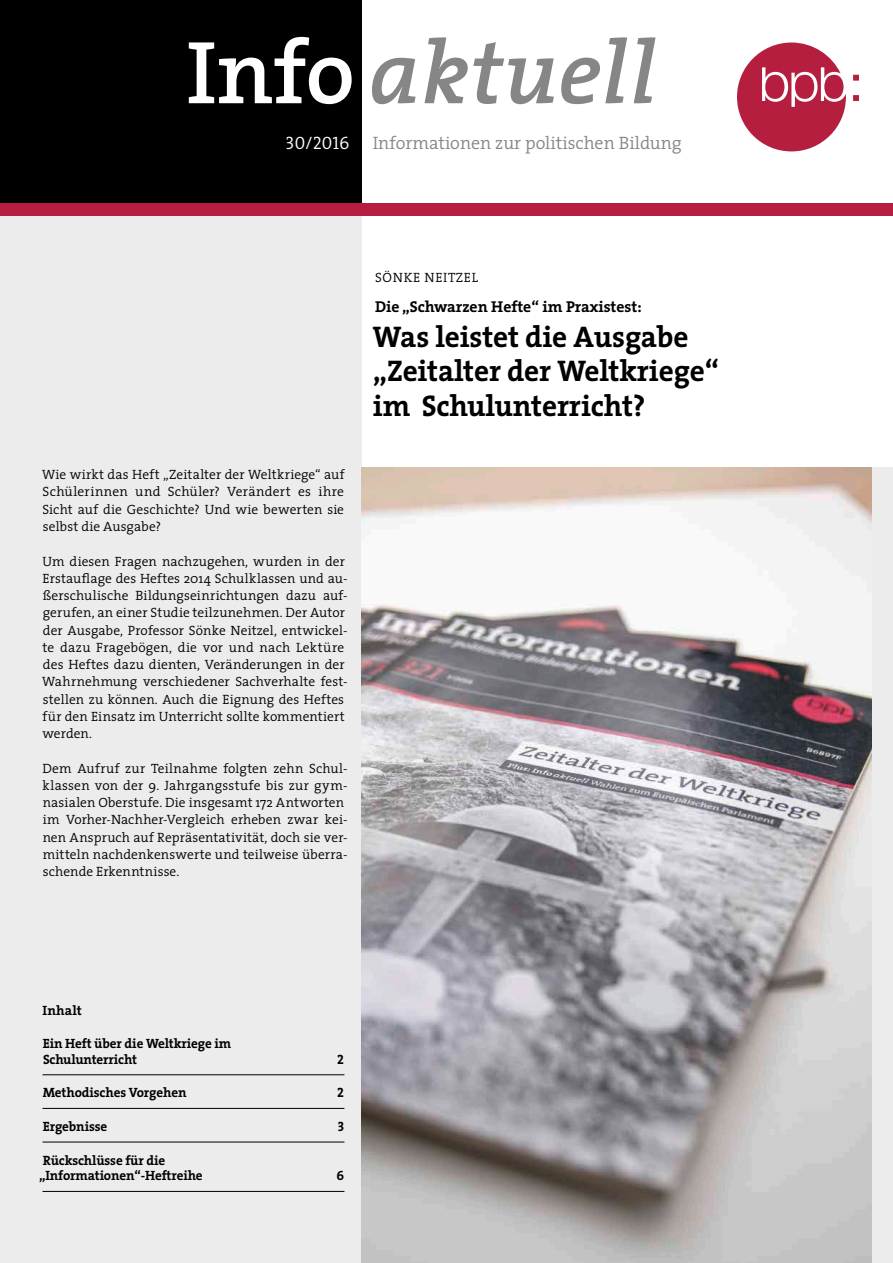
<style>
.page{position:relative;width:893px;height:1263px;background:#fff}
.page>*{position:absolute;margin:0;border:0;box-sizing:border-box;transform-origin:0 0}
.t1{font:italic 600 90px "The Serif";color:#868686}
.t2{font:700 30px/34.5px "The Serif";letter-spacing:-.005em;color:#000}
.t3{font:300 18px "The Serif";color:#868686}
.t4{font:18px "The Serif Semi Light Caps";color:#fff}
.t5{font:700 15.75px "The Serif";color:#000}
.t6{font:300 13.5px/17.2px "The Serif";letter-spacing:.005em;color:#000}
.t7{font:700 13.5px/15.8px "The Serif";letter-spacing:-.01em;color:#000}
.t8{font:300 13.5px "The Serif";letter-spacing:.05em;color:#000}
.t9{font:13.5px "The Serif Bold Caps";color:#000}
.s1{font-style:normal;color:#fff}
</style>
<div class="page">
<div style="left:0;top:175px;width:361px;height:1088px;background:#ececec"></div>
<div style="left:0;top:0;width:361px;height:209px;background:#000"></div>
<div style="left:0;top:203px;width:893px;height:13px;background:#b61e3f"></div>
<svg style="left:737px;top:43px;width:122px;height:108px"></svg>
<div style="left:872px;top:468px;width:21px;height:795px;background:#ececec"></div>
<img style="left:361px;top:468px;width:511px;height:795px">
<hr style="left:43px;top:1074px;width:301px;height:1px;background:#000">
<hr style="left:43px;top:1108px;width:301px;height:1px;background:#000">
<hr style="left:43px;top:1142px;width:301px;height:1px;background:#000">
<hr style="left:43px;top:1191px;width:301px;height:1px;background:#000">
<h1 class="t1" style="left:186px;top:-2px;width:472px"><span class="s1">Info</span> aktuell</h1>
<p class="t4" style="left:285px;top:128px;width:66px">30/2016</p>
<p class="t3" style="left:373px;top:128px;width:311px">Informationen zur politischen Bildung</p>
<p class="t6" style="left:42px;top:466px;width:304px;text-align:justify">Wie wirkt das Heft „Zeitalter der Weltkriege“ auf Schülerinnen und Schüler? Verändert es ihre Sicht auf die Geschichte? Und wie bewerten sie selbst die Ausgabe?</p>
<p class="t6" style="left:42px;top:552px;width:307px">Um diesen Fragen nachzugehen, wurden in der Erstauflage des Heftes 2014 Schulklassen und au&shy;ßerschulische Bildungseinrichtungen dazu auf&shy;gerufen, an einer Studie teilzunehmen. Der Autor der Ausgabe, Professor Sönke Neitzel, entwickel&shy;te dazu Fragebögen, die vor und nach Lektüre des Heftes dazu dienten, Veränderungen in der Wahrnehmung verschiedener Sachverhalte fest&shy;stellen zu können. Auch die Eignung des Heftes für den Einsatz im Unterricht sollte kommentiert werden.</p>
<p class="t6" style="left:43px;top:759px;width:306px">Dem Aufruf zur Teilnahme folgten zehn Schul&shy;klassen von der 9. Jahrgangsstufe bis zur gym&shy;nasialen Oberstufe. Die insgesamt 172 Antworten im Vorher-Nachher-Vergleich erheben zwar kei&shy;nen Anspruch auf Repräsentativität, doch sie ver&shy;mitteln nachdenkenswerte und teilweise überra&shy;schende Erkenntnisse.</p>
<p class="t8" style="left:375px;top:267px;width:104px">SÖNKE NEITZEL</p>
<h2 class="t5" style="left:375px;top:294px;width:268px">Die „Schwarzen Hefte“ im Praxistest:</h2>
<h2 class="t2" style="left:373px;top:319px;width:348px">Was leistet die Ausgabe „Zeitalter der Weltkriege“ im Schulunterricht?</h2>
<h3 class="t7" style="left:43px;top:1002px;width:41px">Inhalt</h3>
<p class="t7" style="left:43px;top:1035px;width:190px">Ein Heft über die Weltkriege im<br>Schulunterricht</p>
<p class="t9" style="left:337px;top:1048px;width:8px">2</p>
<p class="t7" style="left:43px;top:1084px;width:145px">Methodisches Vorgehen</p>
<p class="t9" style="left:337px;top:1081px;width:8px">2</p>
<p class="t7" style="left:43px;top:1118px;width:66px">Ergebnisse</p>
<p class="t9" style="left:338px;top:1115px;width:8px">3</p>
<p class="t7" style="left:39px;top:1152px;width:165px">Rückschlüsse für die „Informationen“-Heftreihe</p>
<p class="t9" style="left:337px;top:1164px;width:9px">6</p>
</div>
